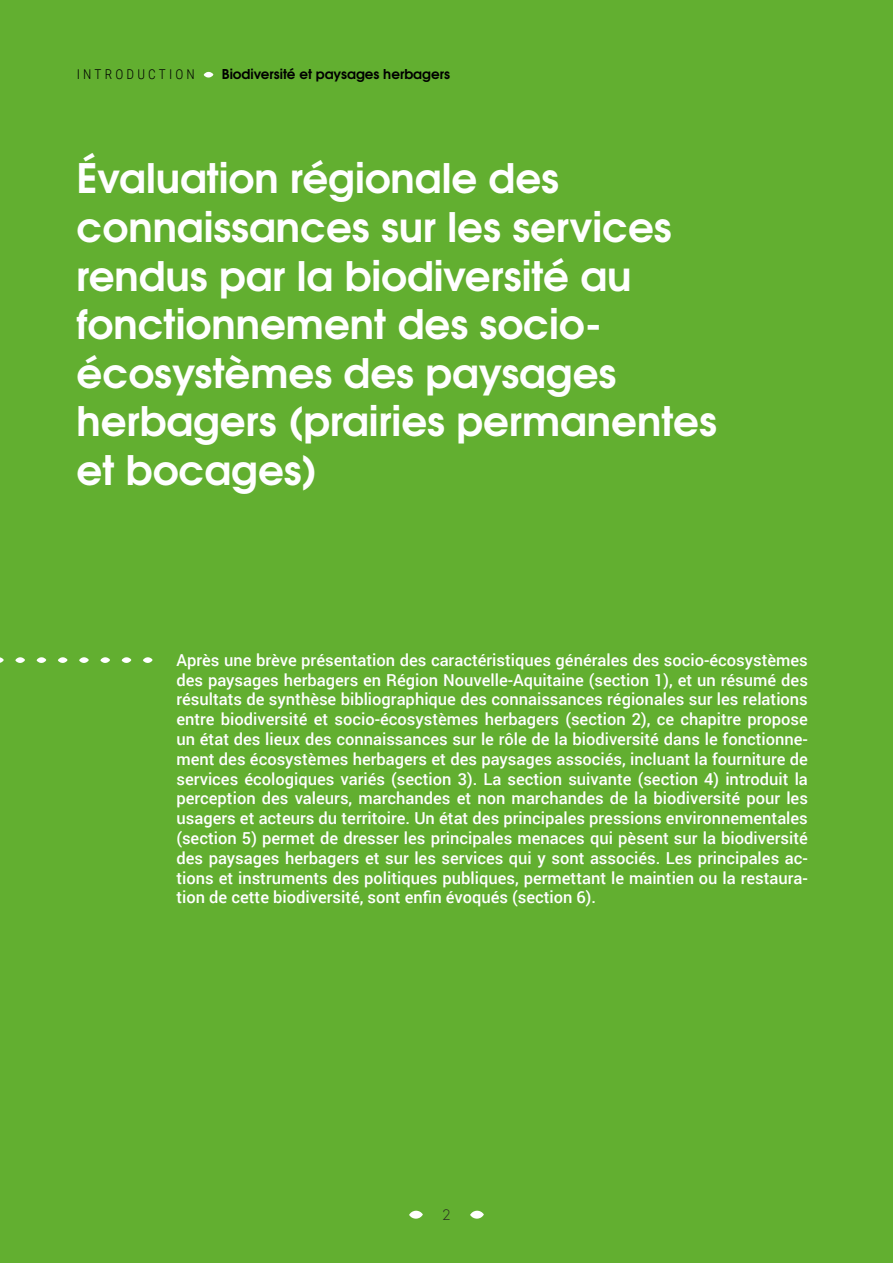
<style>
.page{position:relative;width:893px;height:1263px;background:#62af30}
.page>*{position:absolute;margin:0;border:0;box-sizing:border-box;transform-origin:0 0}
.t1{font:700 40.5px/48.6px "Te X Gyre Adventor";color:#fff}
.t2{font:500 16.5px/19.8px "Roboto";color:#fff;text-align:justify}
.t3{font:15px "Intro Light Alt";color:#231f20}
.t4{font:700 13.5px "Te X Gyre Adventor";color:#000}
.t5{font:300 13.5px "Roboto Condensed";letter-spacing:.235em;color:#000}
</style>
<div class="page">
<div style="left:204px;top:72px;width:9px;height:6px;background:#fff;border-radius:50%"></div>
<svg style="left:0;top:657px;width:4px;height:6px"></svg>
<svg style="left:15px;top:657px;width:10px;height:6px"></svg>
<div style="left:37px;top:657px;width:9px;height:6px;background:#fff;border-radius:50%"></div>
<svg style="left:58px;top:657px;width:10px;height:6px"></svg>
<div style="left:79px;top:657px;width:10px;height:6px;background:#fff;border-radius:50%"></div>
<svg style="left:100px;top:657px;width:10px;height:6px"></svg>
<div style="left:122px;top:657px;width:9px;height:6px;background:#fff;border-radius:50%"></div>
<svg style="left:143px;top:657px;width:10px;height:6px"></svg>
<svg style="left:409px;top:1210px;width:14px;height:9px"></svg>
<svg style="left:470px;top:1210px;width:14px;height:9px"></svg>
<p class="t5" style="left:77px;top:65px;width:120px">INTRODUCTION</p>
<p class="t4" style="left:222px;top:62px;width:230px">Biodiversité et paysages herbagers</p>
<h1 class="t1" style="left:77px;top:150px;width:642px">Évaluation régionale des connaissances sur les services rendus par la biodiversité au fonctionnement des socio&shy;écosystèmes des paysages herbagers (prairies permanentes et bocages)</h1>
<p class="t2" style="left:176px;top:649px;width:633px">Après une brève présentation des caractéristiques générales des socio-écosystèmes des paysages herbagers en Région Nouvelle-Aquitaine (section 1), et un résumé des résultats de synthèse bibliographique des connaissances régionales sur les relations entre biodiversité et socio-écosystèmes herbagers (section 2), ce chapitre propose un état des lieux des connaissances sur le rôle de la biodiversité dans le fonctionne&shy;ment des écosystèmes herbagers et des paysages associés, incluant la fourniture de services écologiques variés (section 3). La section suivante (section 4) introduit la perception des valeurs, marchandes et non marchandes de la biodiversité pour les usagers et acteurs du territoire. Un état des principales pressions environnementales (section 5) permet de dresser les principales menaces qui pèsent sur la biodiversité des paysages herbagers et sur les services qui y sont associés. Les principales ac&shy;tions et instruments des politiques publiques, permettant le maintien ou la restaura&shy;tion de cette biodiversité, sont enfin évoqués (section 6).</p>
<p class="t3" style="left:442px;top:1205px;width:10px">2</p>
</div>
